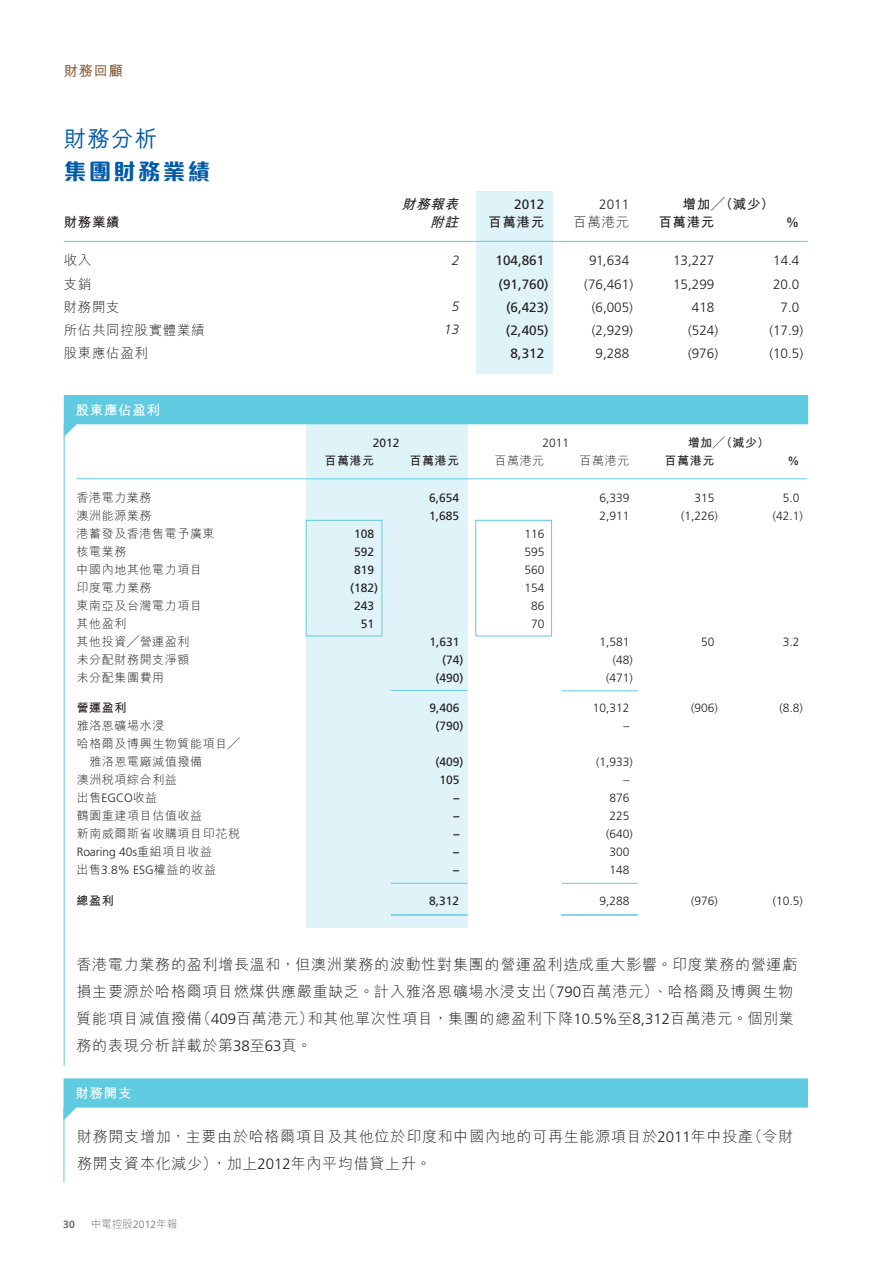
<style>
.page{position:relative;width:893px;height:1263px;background:#fff}
.page>*{position:absolute;margin:0;border:0;box-sizing:border-box;transform-origin:0 0}
.t1{font:800 22.5px "M Elle HK";letter-spacing:.1em;color:#015aaa}
.t2{font:500 22.5px "M Hei HK";color:#015aaa}
.t3{font:300 15px/27px "M Hei HK";letter-spacing:.05em;color:#231f20}
.t4{font:700 14.25px "M Hei HK";color:#8b6644}
.t5{font:300 13.5px "Frutiger LT Std";color:#231f20}
.t6{font:13.5px "Frutiger LT Std";color:#231f20}
.t7{font:300 13.5px "M Hei HK";letter-spacing:.05em;color:#231f20}
.t8{font:700 13.5px "M Hei HK";letter-spacing:.05em;color:#231f20}
.t9{font:700 13.5px "M Hei HK";letter-spacing:.05em;color:#fff}
.t10{font:italic 700 13.5px "M Hei HK";color:#231f20}
.t11{font:italic 300 13.5px "Frutiger LT Std";color:#231f20}
.t12{font:300 12px/18px "M Hei HK";letter-spacing:.05em;color:#231f20}
.t13{font:300 12px "Frutiger LT Std";color:#231f20}
.t14{font:12px "Frutiger LT Std";color:#231f20}
.t15{font:700 12px "M Hei HK";letter-spacing:.05em;color:#231f20}
.t16{font:700 12px "Frutiger LT Std";color:#231f20}
.t17{font:300 10.5px "M Hei HK";color:#6c6d70}
.t18{font:700 10.5px "Frutiger LT Std";color:#6c6d70}
.s1{font-family:"Frutiger LT Std"}
.s2{font-family:"M Hei HK"}
</style>
<div class="page">
<div style="left:306px;top:437px;width:161px;height:491px;background:#dff3f8"></div>
<div style="left:476px;top:191px;width:77px;height:183px;background:#dff3f8"></div>
<hr style="left:64px;top:241px;width:744px;height:1px;background:#60cae1">
<svg style="left:64px;top:395px;width:744px;height:42px"></svg>
<hr style="left:64px;top:426px;width:1px;height:640px;background:#60cae1">
<svg style="left:64px;top:1078px;width:744px;height:41px"></svg>
<hr style="left:64px;top:1107px;width:1px;height:75px;background:#60cae1">
<hr style="left:77px;top:478px;width:730px;height:1px;background:#60cae1">
<hr style="left:561px;top:690px;width:77px;height:1px;background:#60cae1">
<hr style="left:391px;top:690px;width:76px;height:1px;background:#60cae1">
<hr style="left:561px;top:883px;width:77px;height:1px;background:#60cae1">
<hr style="left:391px;top:883px;width:76px;height:1px;background:#60cae1">
<hr style="left:561px;top:914px;width:77px;height:2px;background:#60cae1">
<hr style="left:391px;top:914px;width:77px;height:2px;background:#60cae1">
<div style="left:475px;top:520px;width:77px;height:116px;border:1px solid #60cae1"></div>
<div style="left:306px;top:520px;width:76px;height:116px;border:1px solid #60cae1"></div>
<p class="t4" style="left:64px;top:60px;width:61px">財務回顧</p>
<h1 class="t2" style="left:64px;top:123px;width:95px">財務分析</h1>
<h1 class="t1" style="left:64px;top:155px;width:148px">集團財務業績</h1>
<p class="t10" style="left:402px;top:195px;width:62px">財務報表</p>
<p class="t6" style="left:514px;top:197px;width:32px">2012</p>
<p class="t5" style="left:599px;top:197px;width:32px">2011</p>
<p class="t8" style="left:683px;top:195px;width:93px">增加╱（減少）</p>
<p class="t8" style="left:64px;top:213px;width:58px">財務業績</p>
<p class="t10" style="left:430px;top:213px;width:34px">附註</p>
<p class="t8" style="left:488px;top:213px;width:58px">百萬港元</p>
<p class="t7" style="left:573px;top:213px;width:58px">百萬港元</p>
<p class="t8" style="left:658px;top:213px;width:58px">百萬港元</p>
<p class="t6" style="left:786px;top:215px;width:15px">%</p>
<p class="t7" style="left:64px;top:251px;width:29px">收入</p>
<p class="t11" style="left:452px;top:252px;width:9px">2</p>
<p class="t6" style="left:495px;top:253px;width:50px">104,861</p>
<p class="t5" style="left:589px;top:252px;width:42px">91,634</p>
<p class="t5" style="left:673px;top:253px;width:43px">13,227</p>
<p class="t5" style="left:773px;top:253px;width:28px">14.4</p>
<p class="t7" style="left:64px;top:274px;width:29px">支銷</p>
<p class="t6" style="left:498px;top:276px;width:52px">(91,760)</p>
<p class="t5" style="left:584px;top:276px;width:50px">(76,461)</p>
<p class="t5" style="left:673px;top:276px;width:43px">15,299</p>
<p class="t5" style="left:773px;top:276px;width:28px">20.0</p>
<p class="t7" style="left:64px;top:297px;width:58px">財務開支</p>
<p class="t11" style="left:452px;top:299px;width:9px">5</p>
<p class="t6" style="left:506px;top:299px;width:44px">(6,423)</p>
<p class="t5" style="left:592px;top:300px;width:43px">(6,005)</p>
<p class="t5" style="left:692px;top:300px;width:24px">418</p>
<p class="t5" style="left:781px;top:300px;width:20px">7.0</p>
<p class="t7" style="left:64px;top:321px;width:143px">所佔共同控股實體業績</p>
<p class="t11" style="left:444px;top:322px;width:17px">13</p>
<p class="t6" style="left:506px;top:323px;width:44px">(2,405)</p>
<p class="t5" style="left:592px;top:323px;width:43px">(2,929)</p>
<p class="t5" style="left:688px;top:323px;width:32px">(524)</p>
<p class="t5" style="left:769px;top:323px;width:35px">(17.9)</p>
<p class="t7" style="left:64px;top:344px;width:86px">股東應佔盈利</p>
<p class="t6" style="left:510px;top:346px;width:35px">8,312</p>
<p class="t5" style="left:595px;top:346px;width:35px">9,288</p>
<p class="t5" style="left:688px;top:346px;width:32px">(976)</p>
<p class="t5" style="left:769px;top:346px;width:35px">(10.5)</p>
<p class="t9" style="left:76px;top:400px;width:86px">股東應佔盈利</p>
<p class="t14" style="left:373px;top:435px;width:28px">2012</p>
<p class="t13" style="left:542px;top:436px;width:28px">2011</p>
<p class="t15" style="left:688px;top:434px;width:83px">增加╱（減少）</p>
<p class="t15" style="left:324px;top:452px;width:51px">百萬港元</p>
<p class="t15" style="left:409px;top:452px;width:51px">百萬港元</p>
<p class="t12" style="left:494px;top:451px;width:51px">百萬港元</p>
<p class="t12" style="left:580px;top:451px;width:51px">百萬港元</p>
<p class="t15" style="left:665px;top:452px;width:51px">百萬港元</p>
<p class="t14" style="left:787px;top:453px;width:13px">%</p>
<p class="t12" style="left:77px;top:488px;width:77px">香港電力業務</p>
<p class="t14" style="left:429px;top:491px;width:32px">6,654</p>
<p class="t13" style="left:599px;top:491px;width:32px">6,339</p>
<p class="t13" style="left:694px;top:491px;width:22px">315</p>
<p class="t13" style="left:783px;top:491px;width:18px">5.0</p>
<p class="t12" style="left:77px;top:506px;width:77px">澳洲能源業務</p>
<p class="t14" style="left:429px;top:509px;width:32px">1,685</p>
<p class="t13" style="left:599px;top:509px;width:32px">2,911</p>
<p class="t13" style="left:681px;top:509px;width:38px">(1,226)</p>
<p class="t13" style="left:773px;top:509px;width:32px">(42.1)</p>
<p class="t12" style="left:77px;top:524px;width:140px">港蓄發及香港售電予廣東</p>
<p class="t14" style="left:354px;top:527px;width:22px">108</p>
<p class="t13" style="left:524px;top:527px;width:22px">116</p>
<p class="t12" style="left:77px;top:542px;width:51px">核電業務</p>
<p class="t14" style="left:354px;top:545px;width:22px">592</p>
<p class="t13" style="left:524px;top:545px;width:22px">595</p>
<p class="t12" style="left:77px;top:560px;width:127px">中國內地其他電力項目</p>
<p class="t14" style="left:354px;top:563px;width:22px">819</p>
<p class="t13" style="left:524px;top:563px;width:22px">560</p>
<p class="t12" style="left:77px;top:578px;width:77px">印度電力業務</p>
<p class="t14" style="left:350px;top:581px;width:30px">(182)</p>
<p class="t13" style="left:524px;top:581px;width:22px">154</p>
<p class="t12" style="left:77px;top:596px;width:127px">東南亞及台灣電力項目</p>
<p class="t14" style="left:354px;top:599px;width:22px">243</p>
<p class="t13" style="left:531px;top:599px;width:15px">86</p>
<p class="t12" style="left:77px;top:614px;width:51px">其他盈利</p>
<p class="t14" style="left:361px;top:617px;width:15px">51</p>
<p class="t13" style="left:531px;top:617px;width:15px">70</p>
<p class="t12" style="left:77px;top:632px;width:114px">其他投資╱營運盈利</p>
<p class="t14" style="left:429px;top:635px;width:32px">1,631</p>
<p class="t13" style="left:599px;top:635px;width:32px">1,581</p>
<p class="t13" style="left:701px;top:635px;width:15px">50</p>
<p class="t13" style="left:783px;top:635px;width:18px">3.2</p>
<p class="t12" style="left:77px;top:650px;width:114px">未分配財務開支淨額</p>
<p class="t14" style="left:442px;top:653px;width:23px">(74)</p>
<p class="t13" style="left:613px;top:653px;width:22px">(48)</p>
<p class="t12" style="left:77px;top:668px;width:89px">未分配集團費用</p>
<p class="t14" style="left:435px;top:671px;width:30px">(490)</p>
<p class="t13" style="left:606px;top:671px;width:28px">(471)</p>
<p class="t15" style="left:77px;top:699px;width:51px">營運盈利</p>
<p class="t14" style="left:429px;top:701px;width:32px">9,406</p>
<p class="t13" style="left:593px;top:701px;width:38px">10,312</p>
<p class="t13" style="left:691px;top:701px;width:28px">(906)</p>
<p class="t13" style="left:780px;top:701px;width:25px">(8.8)</p>
<p class="t12" style="left:77px;top:717px;width:89px">雅洛恩礦場水浸</p>
<p class="t14" style="left:435px;top:719px;width:30px">(790)</p>
<p class="t13" style="left:624px;top:719px;width:7px">–</p>
<p class="t12" style="left:90px;top:735px;width:152px;text-indent:-13px">哈格爾及博興生物質能項目╱雅洛恩電廠減值撥備</p>
<p class="t14" style="left:435px;top:755px;width:30px">(409)</p>
<p class="t13" style="left:596px;top:755px;width:38px">(1,933)</p>
<p class="t12" style="left:77px;top:771px;width:102px">澳洲稅項綜合利益</p>
<p class="t14" style="left:439px;top:773px;width:22px">105</p>
<p class="t13" style="left:624px;top:773px;width:7px">–</p>
<p class="t12" style="left:77px;top:789px;width:82px">出售<span class="s1">EGCO</span>收益</p>
<p class="t16" style="left:453px;top:791px;width:7px">–</p>
<p class="t13" style="left:610px;top:791px;width:22px">876</p>
<p class="t12" style="left:77px;top:807px;width:127px">鶴園重建項目估值收益</p>
<p class="t16" style="left:453px;top:809px;width:7px">–</p>
<p class="t13" style="left:610px;top:809px;width:22px">225</p>
<p class="t12" style="left:77px;top:825px;width:165px">新南威爾斯省收購項目印花稅</p>
<p class="t16" style="left:453px;top:827px;width:7px">–</p>
<p class="t13" style="left:606px;top:827px;width:28px">(640)</p>
<p class="t13" style="left:77px;top:845px;width:137px">Roaring 40s<span class="s2">重組項目收益</span></p>
<p class="t16" style="left:453px;top:845px;width:7px">–</p>
<p class="t13" style="left:609px;top:845px;width:22px">300</p>
<p class="t12" style="left:77px;top:860px;width:141px">出售<span class="s1">3.8% ESG</span>權益的收益</p>
<p class="t16" style="left:453px;top:863px;width:7px">–</p>
<p class="t13" style="left:609px;top:863px;width:22px">148</p>
<p class="t15" style="left:77px;top:892px;width:39px">總盈利</p>
<p class="t14" style="left:429px;top:894px;width:32px">8,312</p>
<p class="t13" style="left:599px;top:894px;width:32px">9,288</p>
<p class="t13" style="left:691px;top:894px;width:28px">(976)</p>
<p class="t13" style="left:773px;top:894px;width:32px">(10.5)</p>
<p class="t3" style="left:77px;top:951px;width:722px">香港電力業務的盈利增長溫和，但澳洲業務的波動性對集團的營運盈利造成重大影響。印度業務的營運虧損主要源於哈格爾項目燃煤供應嚴重缺乏。計入雅洛恩礦場水浸支出（<span class="s1">790</span>百萬港元）、哈格爾及博興生物質能項目減值撥備（<span class="s1">409</span>百萬港元）和其他單次性項目，集團的總盈利下降<span class="s1">10.5%</span>至<span class="s1">8,312</span>百萬港元。個別業務的表現分析詳載於第<span class="s1">38</span>至<span class="s1">63</span>頁。</p>
<p class="t9" style="left:75px;top:1083px;width:58px">財務開支</p>
<p class="t3" style="left:77px;top:1122px;width:718px">財務開支增加，主要由於哈格爾項目及其他位於印度和中國內地的可再生能源項目於<span class="s1">2011</span>年中投產（令財務開支資本化減少），加上<span class="s1">2012</span>年內平均借貸上升。</p>
<p class="t18" style="left:63px;top:1218px;width:13px">30</p>
<p class="t17" style="left:91px;top:1216px;width:88px">中電控股<span class="s1">2012</span>年報</p>
</div>
